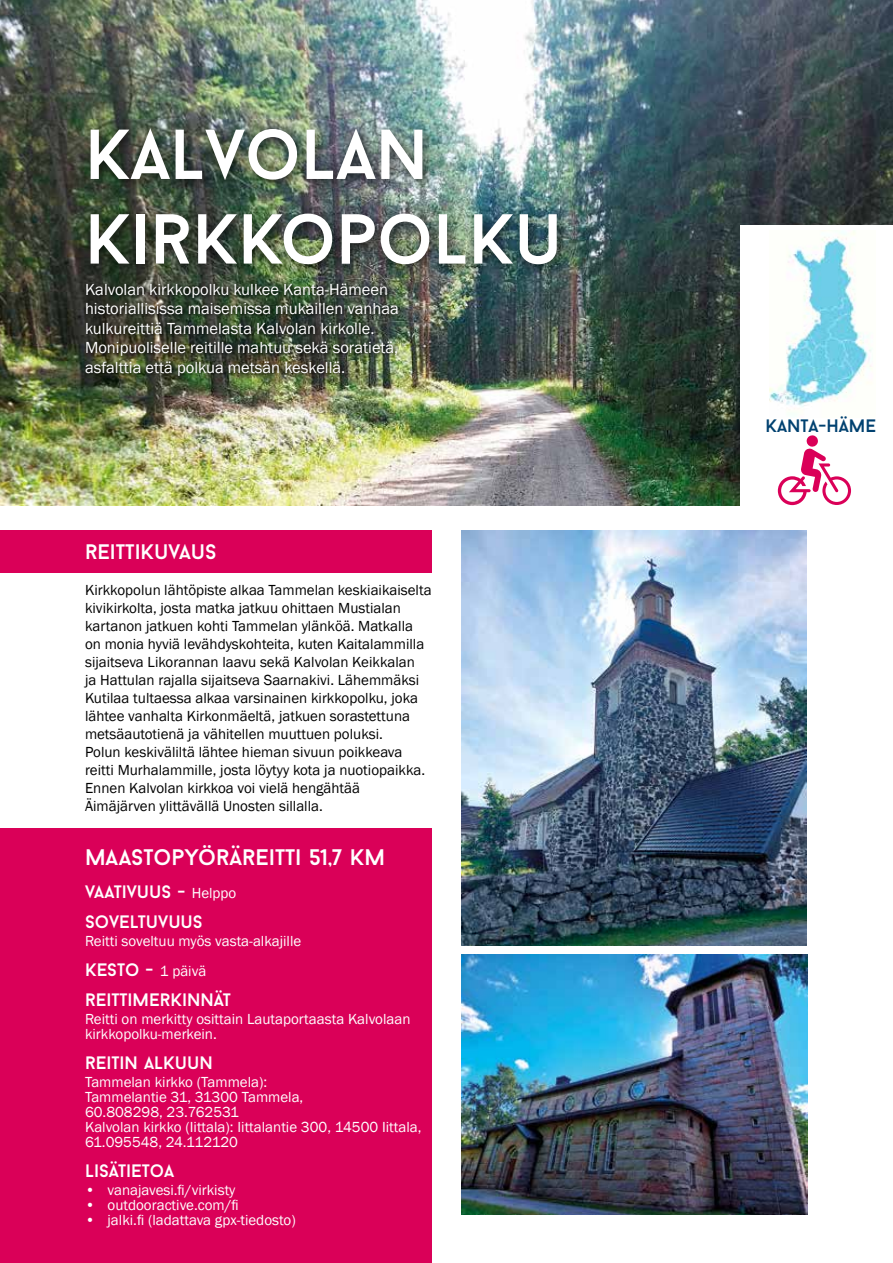
<style>
.page{position:relative;width:893px;height:1263px;background:#fff}
.page>*{position:absolute;margin:0;border:0;box-sizing:border-box;transform-origin:0 0}
.t1{font:70.5px/84.6px "Baron Neue";color:#fff}
.t2{font:22.5px "Baron Neue";color:#fff}
.t3{font:21px "Baron Neue";color:#fff}
.t4{font:18px/30px "Baron Neue";color:#fff}
.t5{font:18px "Baron Neue";color:#004170}
.t6{font:16.5px/19.5px "Franklin Gothic";color:#fff}
.t7{font:15px/18px "Franklin Gothic";color:#000}
.t8{font:15px/15px "Franklin Gothic";color:#fff}
.s1{font-family:"Franklin Gothic";font-size:15px}
</style>
<div class="page">
<img style="left:461px;top:954px;width:347px;height:260px">
<img style="left:0;top:0;width:893px;height:505px">
<div style="left:0;top:530px;width:432px;height:43px;background:#da0058"></div>
<img style="left:84px;top:282px;width:319px;height:98px">
<div style="left:82px;top:120px;width:489px;height:159px;background:#000;opacity:.75"></div>
<div style="left:0;top:828px;width:432px;height:435px;background:#da0058"></div>
<div style="left:740px;top:225px;width:153px;height:289px;background:#fff"></div>
<img style="left:770px;top:230px;width:103px;height:177px">
<svg style="left:778px;top:435px;width:73px;height:70px"></svg>
<img style="left:461px;top:530px;width:345px;height:415px">
<h1 class="t1" style="left:85px;top:111px;width:479px">KALVOLAN<br>KIRKKOPOLKU</h1>
<p class="t6" style="left:85px;top:280px;width:315px">Kalvolan kirkkopolku kulkee Kanta-Hämeen historiallisissa maisemissa mukaillen vanhaa kulkureittiä Tammelasta Kalvolan kirkolle.<br>Monipuoliselle reitille mahtuu sekä soratietä, asfalttia että polkua metsän keskellä.</p>
<h3 class="t3" style="left:85px;top:538px;width:133px">REITTIKUVAUS</h3>
<p class="t7" style="left:85px;top:581px;width:348px">Kirkkopolun lähtöpiste alkaa Tammelan keskiaikaiselta kivikirkolta, josta matka jatkuu ohittaen Mustialan kartanon jatkuen kohti Tammelan ylänköä. Matkalla on monia hyviä levähdyskohteita, kuten Kaitalammilla sijaitseva Likorannan laavu sekä Kalvolan Keikkalan<br>ja Hattulan rajalla sijaitseva Saarnakivi. Lähemmäksi Kutilaa tultaessa alkaa varsinainen kirkkopolku, joka lähtee vanhalta Kirkonmäeltä, jatkuen sorastettuna metsäautotienä ja vähitellen muuttuen poluksi.<br>Polun keskiväliltä lähtee hieman sivuun poikkeava reitti Murhalammille, josta löytyy kota ja nuotiopaikka.<br>Ennen Kalvolan kirkkoa voi vielä hengähtää Äimäjärven ylittävällä Unosten sillalla.</p>
<h2 class="t2" style="left:85px;top:843px;width:301px">MAASTOPYÖRÄREITTI 51,7 KM</h2>
<p class="t4" style="left:85px;top:877px;width:153px">VAATIVUUS - <span class="s1">Helppo<br></span>SOVELTUVUUS</p>
<p class="t8" style="left:85px;top:934px;width:218px">Reitti soveltuu myös vasta-alkajille</p>
<p class="t4" style="left:85px;top:955px;width:147px">KESTO - <span class="s1">1 päivä<br></span>REITTIMERKINNÄT</p>
<p class="t8" style="left:85px;top:1012px;width:327px">Reitti on merkitty osittain Lautaportaasta Kalvolaan kirkkopolku-merkein.</p>
<p class="t4" style="left:85px;top:1048px;width:129px">REITIN ALKUUN</p>
<p class="t8" style="left:85px;top:1075px;width:338px">Tammelan kirkko (Tammela):<br>Tammelantie 31, 31300 Tammela,<br>60.808298, 23.762531<br>Kalvolan kirkko (Iittala): Iittalantie 300, 14500 Iittala, 61.095548, 24.112120</p>
<p class="t4" style="left:85px;top:1156px;width:91px">LISÄTIETOA</p>
<p class="t8" style="left:85px;top:1183px;width:152px">• vanajavesi.fi/virkisty</p>
<p class="t8" style="left:85px;top:1198px;width:155px">• outdooractive.com/fi</p>
<p class="t8" style="left:85px;top:1213px;width:212px">• jalki.fi (ladattava gpx-tiedosto)</p>
<p class="t5" style="left:765px;top:414px;width:112px">KANTA-HÄME</p>
</div>
